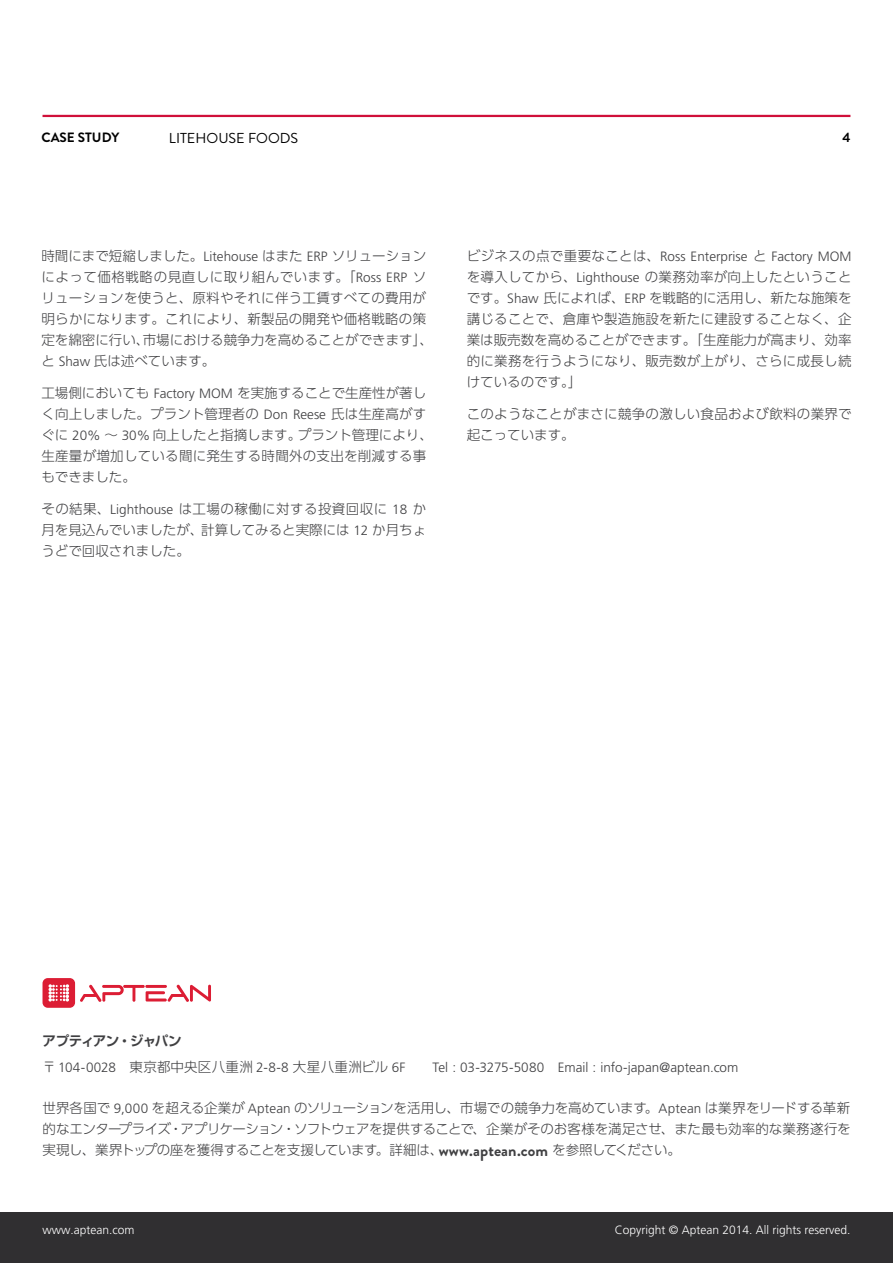
<style>
.page{position:relative;width:893px;height:1263px;background:#fff}
.page>*{position:absolute;margin:0;border:0;box-sizing:border-box;transform-origin:0 0}
.t1{font:14.4px "Brandon Grotesque";color:#000}
.WP11_Normal_Numberin{font:300 13.5px/21px "UD Shin Go Pro";letter-spacing:.01em;color:#404042;text-align:justify}
.WP11_Normal_Numberin-2{font:300 13.5px "Frutiger LT Std";color:#404042}
.WP11_Normal_Numberin-3{font:700 13.5px "Shin Go Pro De";letter-spacing:-.05em;color:#404042}
.t2{font:700 13.5px "Brandon Grotesque";color:#000}
.t3{font:300 12px "Frutiger LT Std";color:#fff}
.s1{font-family:"Frutiger LT Std"}
.s2{font-family:"Brandon Grotesque";font-weight:700;font-size:16.2px}
</style>
<div class="page">
<div style="left:0;top:1212px;width:893px;height:51px;background:#302f31"></div>
<hr style="left:43px;top:115px;width:807px;height:2px;background:#d0103a">
<div style="left:43px;top:978px;width:32px;height:30px;background:#dc1d34;border-radius:5px"></div>
<svg style="left:48px;top:984px;width:21px;height:17px"></svg>
<svg style="left:80px;top:985px;width:131px;height:17px"></svg>
<p class="t2" style="left:41px;top:128px;width:80px">CASE STUDY</p>
<p class="t1" style="left:169px;top:128px;width:131px">LITEHOUSE FOODS</p>
<p class="t2" style="left:842px;top:128px;width:10px">4</p>
<p class="WP11_Normal_Numberin" style="left:41px;top:245px;width:393px;text-align:left">時間にまで短縮しました。<span class="s1">Litehouse</span> はまた <span class="s1">ERP</span> ソリューションによって価格戦略の見直しに取り組んでいます。「<span class="s1">Ross ERP</span> ソリューションを使うと、原料やそれに伴う工賃すべての費用が明らかになります。これにより、新製品の開発や価格戦略の策定を綿密に行い、市場における競争力を高めることができます」、と <span class="s1">Shaw</span> 氏は述べています。</p>
<p class="WP11_Normal_Numberin" style="left:41px;top:382px;width:393px;text-align:left">工場側においても <span class="s1">Factory MOM</span> を実施することで生産性が著しく向上しました。プラント管理者の <span class="s1">Don Reese</span> 氏は生産高がすぐに <span class="s1">20%</span> ～ <span class="s1">30%</span> 向上したと指摘します。プラント管理により、生産量が増加している間に発生する時間外の支出を削減する事もできました。</p>
<p class="WP11_Normal_Numberin" style="left:41px;top:497px;width:386px">その結果、<span class="s1">Lighthouse</span> は工場の稼働に対する投資回収に <span class="s1">18</span> か月を見込んでいましたが、計算してみると実際には <span class="s1">12</span> か月ちょうどで回収されました。</p>
<p class="WP11_Normal_Numberin" style="left:467px;top:245px;width:386px">ビジネスの点で重要なことは、<span class="s1">Ross Enterprise</span> と <span class="s1">Factory MOM</span>を導入してから、<span class="s1">Lighthouse</span> の業務効率が向上したということです。<span class="s1">Shaw</span> 氏によれば、<span class="s1">ERP</span> を戦略的に活用し、新たな施策を講じることで、倉庫や製造施設を新たに建設することなく、企業は販売数を高めることができます。「生産能力が高まり、効率的に業務を行うようになり、販売数が上がり、さらに成長し続けているのです。」</p>
<p class="WP11_Normal_Numberin" style="left:467px;top:403px;width:386px">このようなことがまさに競争の激しい食品および飲料の業界で起こっています。</p>
<p class="WP11_Normal_Numberin-3" style="left:43px;top:1030px;width:141px">アプティアン・ジャパン</p>
<p class="WP11_Normal_Numberin" style="left:43px;top:1056px;width:364px">〒<span class="s1">104-0028</span> 東京都中央区八重洲 <span class="s1">2-8-8</span> 大星八重洲ビル <span class="s1">6F</span></p>
<p class="WP11_Normal_Numberin-2" style="left:432px;top:1060px;width:307px">Tel : 03-3275-5080 Email : info-japan@aptean.com</p>
<p class="WP11_Normal_Numberin" style="left:43px;top:1097px;width:809px">世界各国で <span class="s1">9,000</span> を超える企業が <span class="s1">Aptean</span> のソリューションを活用し、市場での競争力を高めています。<span class="s1">Aptean</span> は業界をリードする革新的なエンタープライズ・アプリケーション・ソフトウェアを提供することで、企業がそのお客様を満足させ、また最も効率的な業務遂行を実現し、業界トップの座を獲得することを支援しています。詳細は、<span class="s2">www.aptean.com</span> を参照してください。</p>
<p class="t3" style="left:43px;top:1223px;width:94px">www.aptean.com</p>
<p class="t3" style="left:615px;top:1223px;width:237px">Copyright © Aptean 2014. All rights reserved.</p>
</div>
